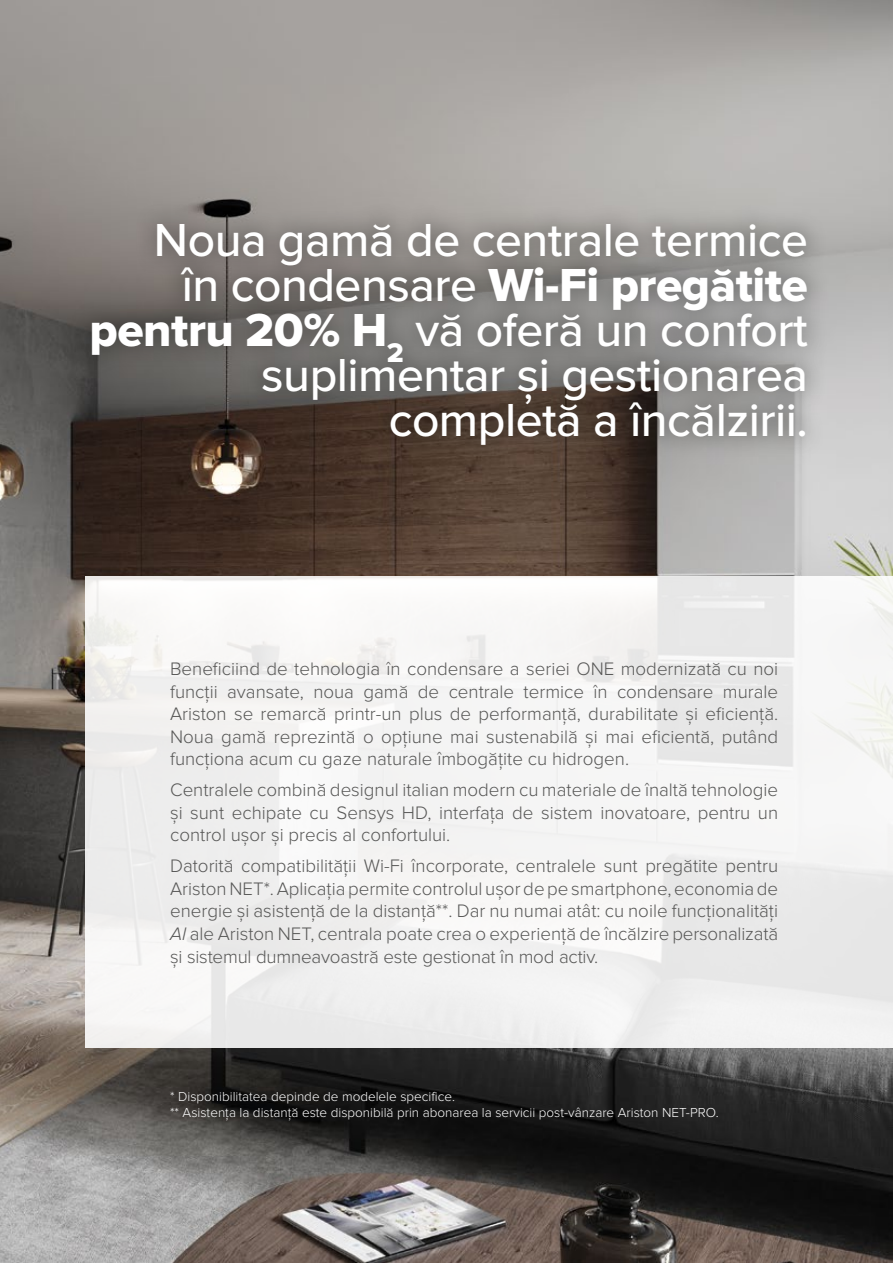
<style>
.page{position:relative;width:893px;height:1263px;background:#fff}
.page>*{position:absolute;margin:0;border:0;box-sizing:border-box;transform-origin:0 0}
.t1{font:500 48px/45px "Proxima Nova";letter-spacing:-.01em;color:#fff;text-align:right}
.t2{font:48px "Proxima Nova Extrabld";letter-spacing:-.01em;color:#fff}
.t3{font:300 18.75px/22.5px "Proxima Nova";color:#575756;text-align:justify}
.t4{font:300 13.5px/16.2px "Proxima Nova";color:#fff}
.s1{font-family:"Proxima Nova";font-weight:500}
.s2{font-family:"Proxima Nova Extrabld";font-weight:400}
.s3{font-style:italic}
</style>
<div class="page">
<img style="left:0;top:0;width:893px;height:1263px">
<div style="left:85px;top:576px;width:808px;height:471px;background:#f3f3f3"></div>
<div style="left:69px;top:201px;width:760px;height:265px;background:#1d1d1b;opacity:.35"></div>
<h1 class="t1" style="left:154px;top:218px;width:655px">Noua gamă de centrale termice</h1>
<h1 class="t2" style="left:182px;top:257px;width:628px"><span class="s1">în condensare</span> Wi-Fi pregătite</h1>
<h1 class="t1" style="left:90px;top:308px;width:720px"><span class="s2">pentru 20% H</span><sub>2</sub> vă oferă un confort suplimentar și gestionarea completă a încălzirii.</h1>
<p class="t3" style="left:170px;top:658px;width:610px">Beneficiind de tehnologia în condensare a seriei ONE modernizată cu noi funcții avansate, noua gamă de centrale termice în condensare murale Ariston se remarcă printr-un plus de performanță, durabilitate și eficiență.<br>Noua gamă reprezintă o opțiune mai sustenabilă și mai eficientă, putând funcționa acum cu gaze naturale îmbogățite cu hidrogen.</p>
<p class="t3" style="left:170px;top:779px;width:610px">Centralele combină designul italian modern cu materiale de înaltă tehnologie și sunt echipate cu Sensys HD, interfața de sistem inovatoare, pentru un control ușor și precis al confortului.</p>
<p class="t3" style="left:170px;top:855px;width:610px">Datorită compatibilității Wi-Fi încorporate, centralele sunt pregătite pentru Ariston NET*. Aplicația permite controlul ușor de pe smartphone, economia de energie și asistență de la distanță**. Dar nu numai atât: cu noile funcționalități <span class="s3">AI</span> ale Ariston NET, centrala poate crea o experiență de încălzire personalizată și sistemul dumneavoastră este gestionat în mod activ.</p>
<p class="t4" style="left:170px;top:1088px;width:550px">* Disponibilitatea depinde de modelele specifice.<br>** Asistența la distanță este disponibilă prin abonarea la servicii post-vânzare Ariston NET-PRO.</p>
</div>
